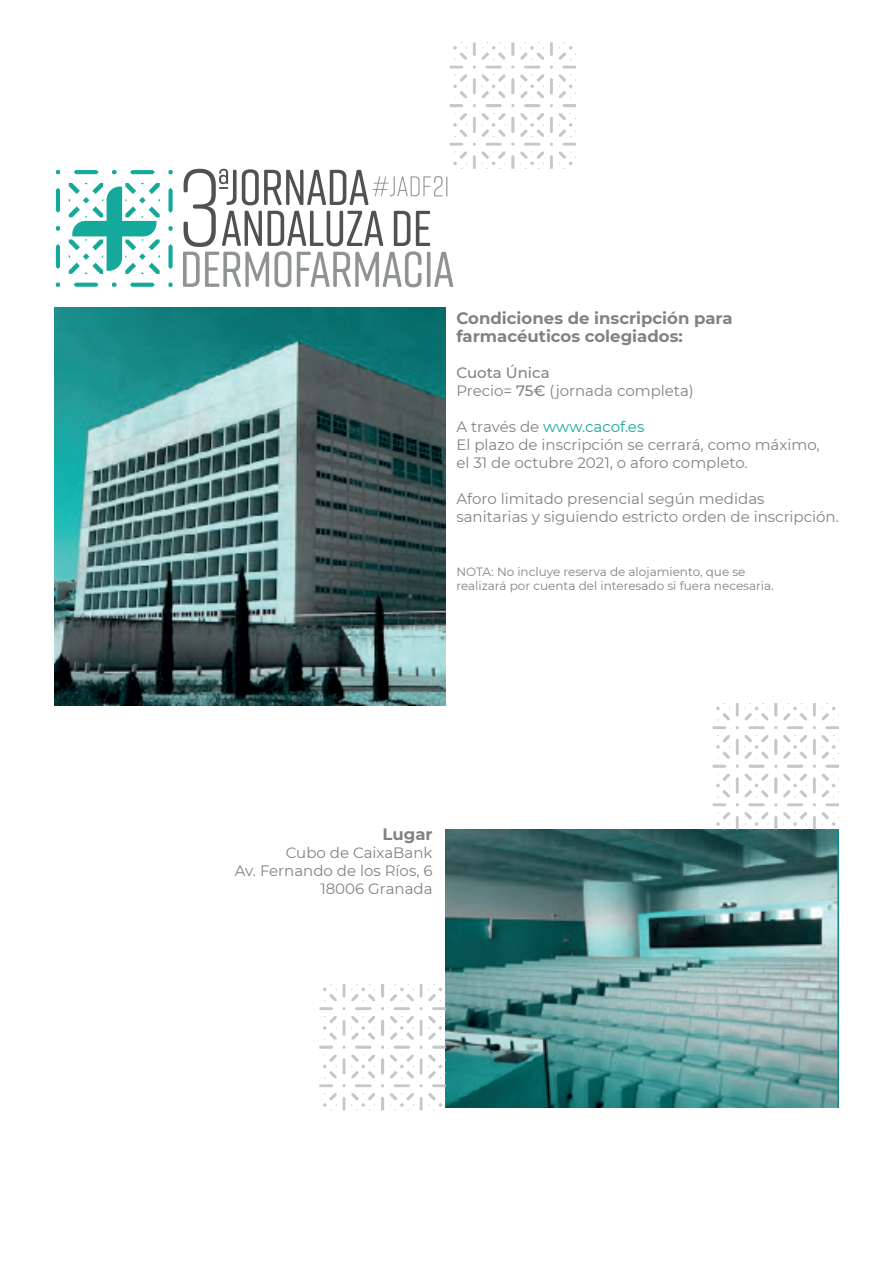
<style>
.page{position:relative;width:893px;height:1263px;background:#fff}
.page>*{position:absolute;margin:0;border:0;box-sizing:border-box;transform-origin:0 0}
.t1{font:700 16.5px/18px "Montserrat";color:#808285}
.t2{font:15px/18px "Montserrat";color:#808285}
.t3{font:12px/14.4px "Montserrat";color:#808285}
.s1{font-weight:500}
.s2{color:#15a99c}
</style>
<div class="page">
<img style="left:54px;top:308px;width:392px;height:398px">
<img style="left:446px;top:829px;width:393px;height:278px">
<svg style="left:393px;top:1007px;width:17px;height:3px"></svg>
<svg style="left:393px;top:1084px;width:17px;height:3px"></svg>
<svg style="left:381px;top:1019px;width:3px;height:17px"></svg>
<svg style="left:381px;top:1058px;width:3px;height:17px"></svg>
<svg style="left:420px;top:1058px;width:3px;height:17px"></svg>
<svg style="left:420px;top:1019px;width:3px;height:17px"></svg>
<svg style="left:343px;top:1058px;width:2px;height:17px"></svg>
<svg style="left:390px;top:1016px;width:24px;height:33px"></svg>
<svg style="left:390px;top:1055px;width:24px;height:23px"></svg>
<svg style="left:381px;top:1096px;width:3px;height:14px"></svg>
<svg style="left:390px;top:1093px;width:24px;height:17px"></svg>
<svg style="left:429px;top:1093px;width:17px;height:17px"></svg>
<svg style="left:420px;top:1096px;width:3px;height:14px"></svg>
<svg style="left:432px;top:1084px;width:14px;height:3px"></svg>
<svg style="left:343px;top:1097px;width:2px;height:13px"></svg>
<svg style="left:319px;top:1007px;width:14px;height:3px"></svg>
<svg style="left:319px;top:1084px;width:14px;height:3px"></svg>
<svg style="left:319px;top:1016px;width:18px;height:33px"></svg>
<svg style="left:323px;top:984px;width:14px;height:17px"></svg>
<svg style="left:323px;top:1055px;width:14px;height:23px"></svg>
<svg style="left:323px;top:1093px;width:14px;height:17px"></svg>
<svg style="left:355px;top:1007px;width:17px;height:3px"></svg>
<svg style="left:351px;top:1016px;width:24px;height:33px"></svg>
<svg style="left:351px;top:1055px;width:24px;height:23px"></svg>
<svg style="left:432px;top:1007px;width:14px;height:3px"></svg>
<svg style="left:420px;top:984px;width:3px;height:14px"></svg>
<svg style="left:343px;top:984px;width:2px;height:14px"></svg>
<svg style="left:429px;top:984px;width:17px;height:17px"></svg>
<svg style="left:390px;top:984px;width:24px;height:17px"></svg>
<svg style="left:381px;top:984px;width:3px;height:14px"></svg>
<svg style="left:355px;top:1084px;width:17px;height:3px"></svg>
<svg style="left:351px;top:1093px;width:24px;height:17px"></svg>
<svg style="left:343px;top:1019px;width:2px;height:17px"></svg>
<svg style="left:351px;top:984px;width:24px;height:17px"></svg>
<svg style="left:429px;top:1055px;width:17px;height:23px"></svg>
<svg style="left:429px;top:1016px;width:17px;height:33px"></svg>
<svg style="left:524px;top:66px;width:17px;height:2px"></svg>
<svg style="left:524px;top:104px;width:17px;height:3px"></svg>
<svg style="left:524px;top:143px;width:17px;height:3px"></svg>
<svg style="left:511px;top:78px;width:3px;height:17px"></svg>
<svg style="left:511px;top:116px;width:3px;height:17px"></svg>
<svg style="left:550px;top:116px;width:3px;height:17px"></svg>
<svg style="left:550px;top:78px;width:3px;height:17px"></svg>
<svg style="left:473px;top:116px;width:3px;height:17px"></svg>
<svg style="left:520px;top:75px;width:24px;height:23px"></svg>
<svg style="left:520px;top:113px;width:24px;height:24px"></svg>
<svg style="left:511px;top:155px;width:3px;height:14px"></svg>
<svg style="left:520px;top:152px;width:24px;height:17px"></svg>
<svg style="left:559px;top:152px;width:17px;height:17px"></svg>
<svg style="left:550px;top:155px;width:3px;height:14px"></svg>
<svg style="left:562px;top:143px;width:14px;height:3px"></svg>
<svg style="left:473px;top:155px;width:3px;height:14px"></svg>
<svg style="left:450px;top:66px;width:14px;height:2px"></svg>
<svg style="left:450px;top:104px;width:14px;height:3px"></svg>
<svg style="left:450px;top:143px;width:14px;height:3px"></svg>
<svg style="left:453px;top:75px;width:14px;height:23px"></svg>
<svg style="left:453px;top:42px;width:14px;height:18px"></svg>
<svg style="left:453px;top:113px;width:14px;height:24px"></svg>
<svg style="left:485px;top:66px;width:17px;height:2px"></svg>
<svg style="left:485px;top:104px;width:17px;height:3px"></svg>
<svg style="left:482px;top:75px;width:23px;height:23px"></svg>
<svg style="left:482px;top:113px;width:23px;height:24px"></svg>
<svg style="left:562px;top:66px;width:14px;height:2px"></svg>
<svg style="left:550px;top:42px;width:3px;height:14px"></svg>
<svg style="left:473px;top:42px;width:3px;height:14px"></svg>
<svg style="left:559px;top:42px;width:17px;height:18px"></svg>
<svg style="left:520px;top:42px;width:24px;height:18px"></svg>
<svg style="left:511px;top:42px;width:3px;height:14px"></svg>
<svg style="left:485px;top:143px;width:17px;height:3px"></svg>
<svg style="left:482px;top:152px;width:23px;height:17px"></svg>
<svg style="left:473px;top:78px;width:3px;height:17px"></svg>
<svg style="left:482px;top:42px;width:23px;height:18px"></svg>
<svg style="left:562px;top:104px;width:14px;height:3px"></svg>
<svg style="left:559px;top:113px;width:17px;height:24px"></svg>
<svg style="left:559px;top:75px;width:17px;height:23px"></svg>
<svg style="left:787px;top:726px;width:17px;height:3px"></svg>
<svg style="left:787px;top:765px;width:17px;height:3px"></svg>
<svg style="left:787px;top:803px;width:17px;height:3px"></svg>
<svg style="left:774px;top:738px;width:3px;height:17px"></svg>
<svg style="left:774px;top:777px;width:3px;height:17px"></svg>
<svg style="left:813px;top:777px;width:3px;height:17px"></svg>
<svg style="left:813px;top:738px;width:3px;height:17px"></svg>
<svg style="left:736px;top:777px;width:3px;height:17px"></svg>
<svg style="left:783px;top:735px;width:24px;height:24px"></svg>
<svg style="left:783px;top:774px;width:24px;height:23px"></svg>
<svg style="left:774px;top:815px;width:3px;height:14px"></svg>
<svg style="left:783px;top:812px;width:24px;height:17px"></svg>
<svg style="left:822px;top:812px;width:17px;height:17px"></svg>
<svg style="left:813px;top:815px;width:3px;height:14px"></svg>
<svg style="left:825px;top:803px;width:14px;height:3px"></svg>
<svg style="left:736px;top:815px;width:3px;height:14px"></svg>
<svg style="left:713px;top:726px;width:14px;height:3px"></svg>
<svg style="left:713px;top:765px;width:14px;height:3px"></svg>
<svg style="left:713px;top:803px;width:14px;height:3px"></svg>
<svg style="left:716px;top:735px;width:14px;height:24px"></svg>
<svg style="left:716px;top:703px;width:14px;height:17px"></svg>
<svg style="left:716px;top:774px;width:14px;height:23px"></svg>
<svg style="left:716px;top:812px;width:14px;height:17px"></svg>
<svg style="left:748px;top:726px;width:17px;height:3px"></svg>
<svg style="left:748px;top:765px;width:17px;height:3px"></svg>
<svg style="left:745px;top:735px;width:23px;height:24px"></svg>
<svg style="left:745px;top:774px;width:23px;height:23px"></svg>
<svg style="left:825px;top:726px;width:14px;height:3px"></svg>
<svg style="left:813px;top:703px;width:3px;height:14px"></svg>
<svg style="left:736px;top:703px;width:3px;height:14px"></svg>
<svg style="left:822px;top:703px;width:17px;height:17px"></svg>
<svg style="left:783px;top:703px;width:24px;height:17px"></svg>
<svg style="left:774px;top:703px;width:3px;height:14px"></svg>
<svg style="left:748px;top:803px;width:17px;height:3px"></svg>
<svg style="left:745px;top:812px;width:23px;height:17px"></svg>
<svg style="left:736px;top:738px;width:3px;height:17px"></svg>
<svg style="left:745px;top:703px;width:23px;height:17px"></svg>
<svg style="left:825px;top:765px;width:14px;height:3px"></svg>
<svg style="left:822px;top:774px;width:17px;height:23px"></svg>
<svg style="left:822px;top:735px;width:17px;height:24px"></svg>
<svg style="left:130px;top:170px;width:25px;height:4px"></svg>
<svg style="left:112px;top:170px;width:5px;height:4px"></svg>
<svg style="left:130px;top:283px;width:25px;height:4px"></svg>
<svg style="left:112px;top:283px;width:5px;height:4px"></svg>
<svg style="left:168px;top:244px;width:5px;height:25px"></svg>
<svg style="left:168px;top:283px;width:5px;height:4px"></svg>
<svg style="left:169px;top:170px;width:4px;height:4px"></svg>
<svg style="left:168px;top:188px;width:5px;height:25px"></svg>
<svg style="left:168px;top:226px;width:5px;height:5px"></svg>
<svg style="left:56px;top:244px;width:4px;height:25px"></svg>
<svg style="left:56px;top:283px;width:4px;height:4px"></svg>
<svg style="left:74px;top:170px;width:25px;height:4px"></svg>
<svg style="left:56px;top:170px;width:4px;height:4px"></svg>
<svg style="left:74px;top:283px;width:25px;height:4px"></svg>
<svg style="left:56px;top:188px;width:4px;height:25px"></svg>
<svg style="left:56px;top:226px;width:4px;height:5px"></svg>
<svg style="left:69px;top:183px;width:91px;height:91px"></svg>
<svg style="left:183px;top:152px;width:284px;height:135px"></svg>
<p class="t1" style="left:456px;top:308px;width:278px">Condiciones de inscripción para farmacéuticos colegiados:</p>
<p class="t2" style="left:456px;top:363px;width:239px"><span class="s1">Cuota Única<br></span>Precio= <span class="s1">75€</span> (jornada completa)</p>
<p class="t2" style="left:456px;top:417px;width:365px">A través de <span class="s2">www.cacof.es<br></span>El plazo de inscripción se cerrará, como máximo, el 31 de octubre 2021, o aforo completo.</p>
<p class="t2" style="left:456px;top:489px;width:384px">Aforo limitado presencial según medidas sanitarias y siguiendo estricto orden de inscripción.</p>
<p class="t3" style="left:456px;top:564px;width:319px">NOTA: No incluye reserva de alojamiento, que se realizará por cuenta del interesado si fuera necesaria.</p>
<p class="t1" style="left:383px;top:824px;width:52px">Lugar</p>
<p class="t2" style="left:235px;top:843px;width:199px;text-align:right">Cubo de CaixaBank<br>Av. Fernando de los Ríos, 6<br>18006 Granada</p>
</div>
